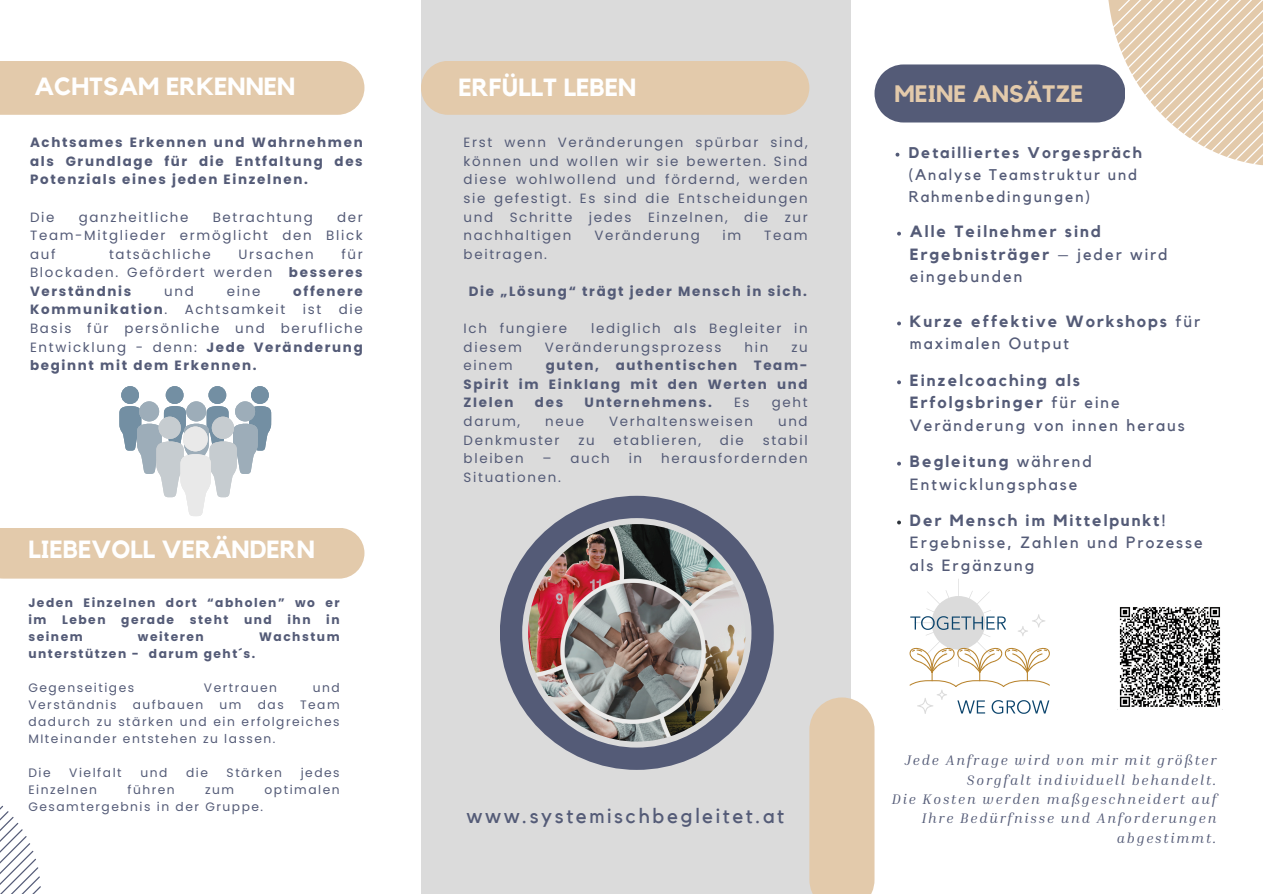
<style>
.page{position:relative;width:1263px;height:894px;background:#fff}
.page>*{position:absolute;margin:0;border:0;box-sizing:border-box;transform-origin:0 0}
.t1{font:700 24.75px "Kollektif";color:#fff}
.t2{font:700 23.7px "Kollektif";color:#e3caab}
.t3{font:20.7px "Kollektif";letter-spacing:.125em;color:#545b77}
.t4{font:16.2px/22.5px "Kollektif";letter-spacing:.125em;color:#545b77}
.t5{font:700 16.2px/22.5px "Kollektif";letter-spacing:.125em;color:#545b77}
.t6{font:15.45px/21.6px "Kollektif";letter-spacing:.125em;color:#545b77}
.t7{font:italic 14.1px/19.4px "Inria Serif";letter-spacing:.125em;color:#545b77;text-align:right}
.t8{font:13.35px/18.6px "Poppins";letter-spacing:.125em;color:#545b77;text-align:justify}
.t9{font:700 13.35px/18.6px "Poppins";letter-spacing:.125em;color:#545b77;text-align:justify}
.t10{font:12.3px/17px "Poppins";letter-spacing:.125em;color:#545b77;text-align:justify}
.t11{font:700 12.3px/17px "Poppins";letter-spacing:.125em;color:#545b77}
.s1{font-weight:700}
.s2{font-weight:400}
</style>
<div class="page">
<div style="left:421px;top:0;width:429px;height:893px;background:#dbdbdb"></div>
<div style="left:0;top:61px;width:364px;height:54px;background:#e3caab"></div>
<svg style="left:0;top:805px;width:41px;height:88px"></svg>
<div style="left:809px;top:697px;width:65px;height:196px;background:#e3caab"></div>
<img style="left:500px;top:495px;width:274px;height:274px">
<div style="left:0;top:528px;width:364px;height:50px;background:#e3caab"></div>
<div style="left:421px;top:61px;width:388px;height:54px;background:#e3caab;border-radius:27px"></div>
<svg style="left:909px;top:579px;width:141px;height:134px"></svg>
<svg style="left:119px;top:386px;width:152px;height:130px"></svg>
<div style="left:183px;top:426px;width:25px;height:25px;background:#e9e9e9;border-radius:50%"></div>
<img style="left:1119px;top:607px;width:102px;height:100px">
<svg style="left:874px;top:0;width:389px;height:166px"></svg>
<svg style="left:897px;top:232px;width:4px;height:3px"></svg>
<svg style="left:897px;top:321px;width:4px;height:4px"></svg>
<svg style="left:897px;top:380px;width:4px;height:4px"></svg>
<svg style="left:897px;top:461px;width:4px;height:4px"></svg>
<svg style="left:897px;top:520px;width:4px;height:4px"></svg>
<h4 class="t1" style="left:34px;top:75px;width:262px">ACHTSAM ERKENNEN</h4>
<h5 class="t9" style="left:30px;top:133px;width:334px">Achtsames Erkennen und Wahrnehmen als Grundlage für die Entfaltung des Potenzials eines jeden Einzelnen.</h5>
<p class="t8" style="left:30px;top:207px;width:26px">Die</p>
<p class="t8" style="left:79px;top:207px;width:111px">ganzheitliche</p>
<p class="t8" style="left:213px;top:207px;width:102px">Betrachtung</p>
<p class="t8" style="left:30px;top:207px;width:334px;text-indent:307px">der Team-Mitglieder ermöglicht den Blick auf</p>
<p class="t8" style="left:30px;top:244px;width:334px;text-indent:311px">für Blockaden. Gefördert werden <span class="s1">besseres Verständnis</span></p>
<p class="t8" style="left:109px;top:244px;width:103px">tatsächliche</p>
<p class="t8" style="left:238px;top:244px;width:77px">Ursachen</p>
<p class="t8" style="left:164px;top:282px;width:31px">und</p>
<p class="t8" style="left:227px;top:282px;width:35px">eine</p>
<p class="t9" style="left:293px;top:282px;width:71px">offenere</p>
<p class="t9" style="left:30px;top:300px;width:139px">Kommunikation<span class="s2">.</span></p>
<p class="t8" style="left:185px;top:300px;width:102px">Achtsamkeit</p>
<p class="t8" style="left:303px;top:300px;width:20px">ist</p>
<p class="t8" style="left:30px;top:300px;width:334px;text-indent:309px">die Basis für persönliche und berufliche Entwicklung - denn: <span class="s1">Jede Veränderung beginnt mit dem Erkennen.</span></p>
<p class="t1" style="left:28px;top:537px;width:288px">LIEBEVOLL VERÄNDERN</p>
<h5 class="t1" style="left:459px;top:76px;width:179px">ERFÜLLT LEBEN</h5>
<h1 class="t2" style="left:895px;top:83px;width:190px">MEINE ANSÄTZE</h1>
<h4 class="t8" style="left:464px;top:133px;width:346px">Erst wenn Veränderungen spürbar sind, können und wollen wir sie bewerten. Sind diese wohlwollend und fördernd, werden sie gefestigt. Es sind die Entscheidungen und Schritte jedes Einzelnen, die zur nachhaltigen</h4>
<h2 class="t6" style="left:909px;top:142px;width:234px"><span class="s1">Detailliertes Vorgespräch </span>(Analyse Teamstruktur und<br>Rahmenbedingungen)</h2>
<p class="t5" style="left:910px;top:221px;width:259px">Alle Teilnehmer sind<br>Ergebnisträger <span class="s2">– jeder wird eingebunden</span></p>
<h1 class="t5" style="left:910px;top:310px;width:292px">Kurze effektive Workshops <span class="s2">für maximalen Output</span></h1>
<p class="t4" style="left:910px;top:369px;width:276px"><span class="s1">Einzelcoaching als<br>Erfolgsbringer</span> für eine<br>Veränderung von innen heraus</p>
<p class="t4" style="left:910px;top:451px;width:184px"><span class="s1">Begleitung</span> während<br>Entwicklungsphase</p>
<p class="t4" style="left:910px;top:509px;width:294px"><span class="s1">Der Mensch im Mittelpunkt</span>!<br>Ergebnisse, Zahlen und Prozesse als Ergänzung</p>
<h4 class="t8" style="left:594px;top:226px;width:107px">Veränderung</h4>
<h4 class="t8" style="left:723px;top:226px;width:20px">im</h4>
<h4 class="t8" style="left:764px;top:226px;width:45px">Team</h4>
<h4 class="t8" style="left:464px;top:245px;width:85px">beitragen.</h4>
<h5 class="t9" style="left:469px;top:282px;width:339px">Die „Lösung“ trägt jeder Mensch in sich.</h5>
<p class="t8" style="left:464px;top:319px;width:105px">Ich fungiere</p>
<p class="t8" style="left:591px;top:319px;width:218px">lediglich als Begleiter in</p>
<p class="t8" style="left:464px;top:337px;width:60px">diesem</p>
<p class="t8" style="left:545px;top:337px;width:178px">Veränderungsprozess</p>
<p class="t8" style="left:745px;top:337px;width:25px">hin</p>
<p class="t8" style="left:791px;top:337px;width:18px">zu</p>
<p class="t8" style="left:464px;top:356px;width:51px">einem</p>
<p class="t9" style="left:464px;top:356px;width:346px;text-indent:82px">guten, authentischen Team-Spirit im Einklang mit den Werten und ZIelen</p>
<p class="t9" style="left:535px;top:393px;width:30px">des</p>
<p class="t9" style="left:585px;top:393px;width:129px">Unternehmens.</p>
<p class="t8" style="left:734px;top:393px;width:17px">Es</p>
<p class="t8" style="left:772px;top:393px;width:37px">geht</p>
<p class="t8" style="left:464px;top:412px;width:58px">darum,</p>
<p class="t8" style="left:545px;top:412px;width:40px">neue</p>
<p class="t8" style="left:609px;top:412px;width:145px">Verhaltensweisen</p>
<p class="t8" style="left:778px;top:412px;width:31px">und</p>
<p class="t8" style="left:464px;top:430px;width:97px">Denkmuster</p>
<p class="t8" style="left:578px;top:430px;width:18px">zu</p>
<p class="t8" style="left:613px;top:430px;width:89px">etablieren,</p>
<p class="t8" style="left:720px;top:430px;width:26px">die</p>
<p class="t8" style="left:763px;top:430px;width:46px">stabil</p>
<p class="t8" style="left:464px;top:449px;width:61px">bleiben</p>
<p class="t8" style="left:542px;top:449px;width:69px">– auch</p>
<p class="t8" style="left:629px;top:449px;width:15px">in</p>
<p class="t8" style="left:661px;top:449px;width:148px">herausfordernden</p>
<p class="t8" style="left:464px;top:467px;width:99px">Situationen.</p>
<h1 class="t11" style="left:28px;top:594px;width:313px">Jeden Einzelnen dort “abholen” wo er im</h1>
<h1 class="t11" style="left:62px;top:611px;width:45px">Leben</h1>
<h1 class="t11" style="left:121px;top:611px;width:54px">gerade</h1>
<h1 class="t11" style="left:190px;top:611px;width:40px">steht</h1>
<h1 class="t11" style="left:244px;top:611px;width:29px">und</h1>
<h1 class="t11" style="left:287px;top:611px;width:25px">ihn</h1>
<h1 class="t11" style="left:326px;top:611px;width:15px">in</h1>
<h1 class="t11" style="left:28px;top:628px;width:56px">seinem</h1>
<h1 class="t11" style="left:138px;top:628px;width:67px">weiteren</h1>
<h1 class="t11" style="left:259px;top:628px;width:82px">Wachstum</h1>
<h1 class="t11" style="left:28px;top:645px;width:229px">unterstützen - darum geht´s.</h1>
<h6 class="t10" style="left:28px;top:679px;width:107px">Gegenseitiges</h6>
<h6 class="t10" style="left:204px;top:679px;width:75px">Vertrauen</h6>
<h6 class="t10" style="left:313px;top:679px;width:28px">und</h6>
<h6 class="t10" style="left:28px;top:696px;width:90px">Verständnis</h6>
<h6 class="t10" style="left:133px;top:696px;width:72px">aufbauen</h6>
<h6 class="t10" style="left:220px;top:696px;width:23px">um</h6>
<h6 class="t10" style="left:258px;top:696px;width:27px">das</h6>
<h6 class="t10" style="left:28px;top:696px;width:313px;text-indent:272px">Team dadurch zu stärken und ein erfolgreiches MIteinander entstehen zu lassen.</h6>
<p class="t10" style="left:28px;top:764px;width:24px">Die</p>
<p class="t10" style="left:69px;top:764px;width:54px">Vielfalt</p>
<p class="t10" style="left:140px;top:764px;width:28px">und</p>
<p class="t10" style="left:186px;top:764px;width:23px">die</p>
<p class="t10" style="left:227px;top:764px;width:57px">Stärken</p>
<p class="t10" style="left:301px;top:764px;width:40px">jedes</p>
<p class="t10" style="left:28px;top:781px;width:70px">Einzelnen</p>
<p class="t10" style="left:127px;top:781px;width:49px">führen</p>
<p class="t10" style="left:205px;top:781px;width:31px">zum</p>
<p class="t10" style="left:265px;top:781px;width:77px">optimalen</p>
<p class="t10" style="left:28px;top:798px;width:236px">Gesamtergebnis in der Gruppe.</p>
<p class="t3" style="left:467px;top:806px;width:319px">www.systemischbegleitet.at</p>
<p class="t7" style="left:892px;top:750px;width:326px">Jede Anfrage wird von mir mit größter<br>Sorgfalt individuell behandelt.<br>Die Kosten werden maßgeschneidert auf<br>Ihre Bedürfnisse und Anforderungen abgestimmt.</p>
</div>
